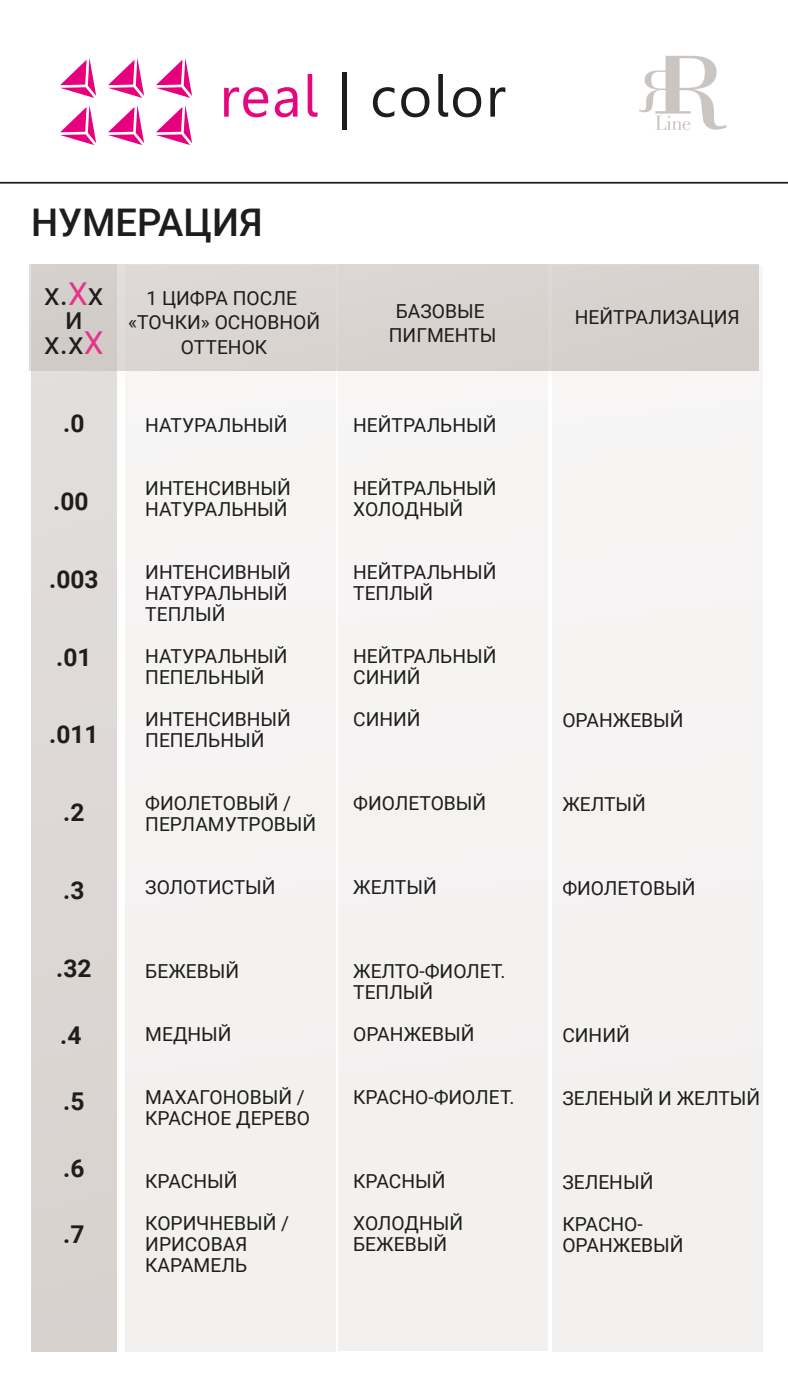
<style>
.page{position:relative;width:788px;height:1400px;background:#fff}
.page>*{position:absolute;margin:0;border:0;box-sizing:border-box;transform-origin:0 0}
.t1{font:500 38.15px "Roboto";color:#1d1d1b}
.t2{font:31.5px/24.5px "Roboto";color:#1d1d1b;text-align:center}
.t3{font:700 24.5px "Roboto";color:#1d1d1b}
.t4{font:19.25px/21px "Roboto";color:#1d1d1b}
.s1{color:#e7328a}
</style>
<div class="page">
<div style="left:126px;top:265px;width:209px;height:1087px;background:#f4f3f2"></div>
<div style="left:31px;top:264px;width:86px;height:1088px;background:#ddd8d5"></div>
<div style="left:338px;top:265px;width:209px;height:1086px;background:#f4f3f2"></div>
<div style="left:552px;top:265px;width:210px;height:1087px;background:#f4f3f2"></div>
<div style="left:29px;top:264px;width:729px;height:107px;background:#d9d3d0"></div>
<svg style="left:639px;top:56px;width:87px;height:74px"></svg>
<svg style="left:60px;top:105px;width:36px;height:40px"></svg>
<svg style="left:108px;top:105px;width:36px;height:40px"></svg>
<svg style="left:108px;top:58px;width:36px;height:40px"></svg>
<svg style="left:156px;top:105px;width:36px;height:40px"></svg>
<svg style="left:60px;top:58px;width:36px;height:40px"></svg>
<svg style="left:156px;top:58px;width:36px;height:40px"></svg>
<svg style="left:224px;top:87px;width:44px;height:30px"></svg>
<svg style="left:275px;top:87px;width:22px;height:30px"></svg>
<svg style="left:307px;top:74px;width:10px;height:43px"></svg>
<hr style="left:342px;top:73px;width:4px;height:57px;background:#1d1d1b">
<svg style="left:373px;top:87px;width:21px;height:30px"></svg>
<svg style="left:401px;top:87px;width:28px;height:30px"></svg>
<svg style="left:438px;top:74px;width:43px;height:43px"></svg>
<svg style="left:490px;top:87px;width:15px;height:30px"></svg>
<hr style="left:0;top:182px;width:788px;height:2px;background:#1d1d1b">
<h1 class="t1" style="left:31px;top:196px;width:233px">НУМЕРАЦИЯ</h1>
<h2 class="t2" style="left:44px;top:280px;width:61px">х.<span class="s1">Х</span>х и х.х<span class="s1">Х</span></h2>
<p class="t3" style="left:63px;top:406px;width:23px">.0</p>
<p class="t3" style="left:53px;top:484px;width:37px">.00</p>
<p class="t3" style="left:49px;top:562px;width:51px">.003</p>
<p class="t3" style="left:56px;top:640px;width:37px">.01</p>
<p class="t3" style="left:49px;top:718px;width:51px">.011</p>
<p class="t3" style="left:63px;top:795px;width:23px">.2</p>
<p class="t3" style="left:63px;top:873px;width:23px">.3</p>
<p class="t3" style="left:56px;top:951px;width:37px">.32</p>
<p class="t3" style="left:60px;top:1018px;width:23px">.4</p>
<p class="t3" style="left:63px;top:1084px;width:23px">.5</p>
<p class="t3" style="left:63px;top:1151px;width:23px">.6</p>
<p class="t3" style="left:63px;top:1217px;width:23px">.7</p>
<p class="t4" style="left:128px;top:285px;width:193px;line-height:24.5px;text-align:center">1 ЦИФРА ПОСЛЕ «ТОЧКИ» ОСНОВНОЙ<br>ОТТЕНОК</p>
<p class="t4" style="left:145px;top:414px;width:144px">НАТУРАЛЬНЫЙ</p>
<p class="t4" style="left:145px;top:477px;width:147px">ИНТЕНСИВНЫЙ<br>НАТУРАЛЬНЫЙ</p>
<p class="t4" style="left:145px;top:561px;width:147px">ИНТЕНСИВНЫЙ<br>НАТУРАЛЬНЫЙ<br>ТЕПЛЫЙ</p>
<p class="t4" style="left:145px;top:645px;width:144px">НАТУРАЛЬНЫЙ<br>ПЕПЕЛЬНЫЙ</p>
<p class="t4" style="left:145px;top:708px;width:147px">ИНТЕНСИВНЫЙ<br>ПЕПЕЛЬНЫЙ</p>
<p class="t4" style="left:145px;top:792px;width:172px">ФИОЛЕТОВЫЙ /<br>ПЕРЛАМУТРОВЫЙ</p>
<p class="t4" style="left:145px;top:876px;width:132px">ЗОЛОТИСТЫЙ</p>
<p class="t4" style="left:145px;top:960px;width:95px">БЕЖЕВЫЙ</p>
<p class="t4" style="left:145px;top:1023px;width:88px">МЕДНЫЙ</p>
<p class="t4" style="left:145px;top:1086px;width:166px">МАХАГОНОВЫЙ /<br>КРАСНОЕ ДЕРЕВО</p>
<p class="t4" style="left:145px;top:1159px;width:145px;line-height:42px">КРАСНЫЙ<br>КОРИЧНЕВЫЙ /</p>
<p class="t4" style="left:145px;top:1233px;width:104px">ИРИСОВАЯ<br>КАРАМЕЛЬ</p>
<p class="t4" style="left:389px;top:298px;width:109px;line-height:24.5px;text-align:center">БАЗОВЫЕ<br>ПИГМЕНТЫ</p>
<p class="t4" style="left:575px;top:306px;width:166px">НЕЙТРАЛИЗАЦИЯ</p>
<p class="t4" style="left:353px;top:414px;width:145px">НЕЙТРАЛЬНЫЙ</p>
<p class="t4" style="left:353px;top:477px;width:145px">НЕЙТРАЛЬНЫЙ<br>ХОЛОДНЫЙ</p>
<p class="t4" style="left:353px;top:561px;width:145px">НЕЙТРАЛЬНЫЙ<br>ТЕПЛЫЙ</p>
<p class="t4" style="left:353px;top:645px;width:145px">НЕЙТРАЛЬНЫЙ<br>СИНИЙ</p>
<p class="t4" style="left:353px;top:708px;width:69px">СИНИЙ</p>
<p class="t4" style="left:353px;top:792px;width:135px">ФИОЛЕТОВЫЙ</p>
<p class="t4" style="left:353px;top:876px;width:85px">ЖЕЛТЫЙ</p>
<p class="t4" style="left:353px;top:960px;width:154px">ЖЕЛТО-ФИОЛЕТ.<br>ТЕПЛЫЙ</p>
<p class="t4" style="left:353px;top:1023px;width:123px">ОРАНЖЕВЫЙ</p>
<p class="t4" style="left:353px;top:1086px;width:163px">КРАСНО-ФИОЛЕТ.</p>
<p class="t4" style="left:353px;top:1159px;width:111px;line-height:42px">КРАСНЫЙ<br>ХОЛОДНЫЙ</p>
<p class="t4" style="left:353px;top:1233px;width:95px">БЕЖЕВЫЙ</p>
<p class="t4" style="left:562px;top:709px;width:123px">ОРАНЖЕВЫЙ</p>
<p class="t4" style="left:562px;top:793px;width:85px">ЖЕЛТЫЙ</p>
<p class="t4" style="left:562px;top:877px;width:135px">ФИОЛЕТОВЫЙ</p>
<p class="t4" style="left:562px;top:1024px;width:69px">СИНИЙ</p>
<p class="t4" style="left:562px;top:1087px;width:199px">ЗЕЛЕНЫЙ И ЖЕЛТЫЙ</p>
<p class="t4" style="left:562px;top:1160px;width:93px;line-height:42px">ЗЕЛЕНЫЙ<br>КРАСНО-</p>
<p class="t4" style="left:562px;top:1234px;width:123px">ОРАНЖЕВЫЙ</p>
</div>
